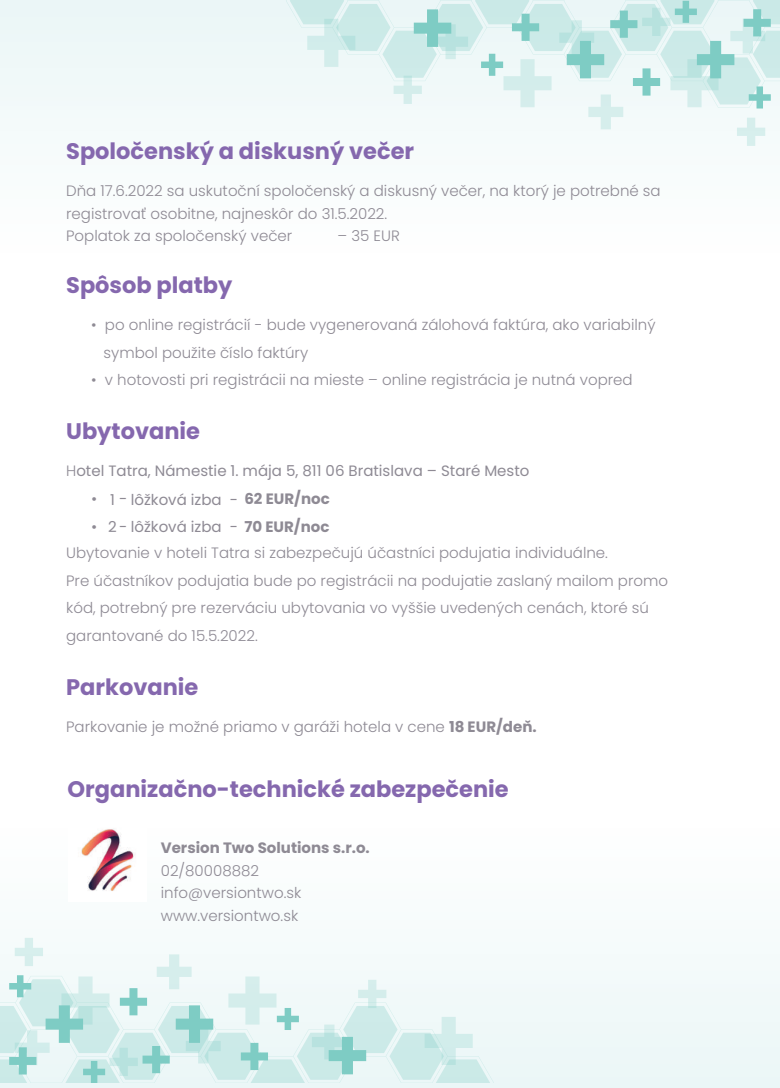
<style>
.page{position:relative;width:780px;height:1088px;background:#fff}
.page>*{position:absolute;margin:0;border:0;box-sizing:border-box;transform-origin:0 0}
.t1{font:700 22.5px "Poppins";color:#8568ae}
.t2{font:300 15px/22.5px "Poppins";color:#8e8a94}
.t3{font:15px/27.5px "Poppins";color:#8e8a94}
.t4{font:700 15px "Poppins";color:#8e8a94}
.s1{font-weight:300}
.s2{font-weight:700}
</style>
<div class="page">
<div style="left:0;top:0;width:780px;height:1088px;background:linear-gradient(to bottom,#fafdfd,#fafdfd)"></div>
<svg style="left:290px;top:1px;width:490px;height:145px"></svg>
<svg style="left:0;top:938px;width:490px;height:145px"></svg>
<img style="left:68px;top:823px;width:78px;height:78px">
<h1 class="t1" style="left:66px;top:138px;width:349px">Spoločenský a diskusný večer</h1>
<p class="t2" style="left:66px;top:180px;width:596px">Dňa 17.6.2022 sa uskutoční spoločenský a diskusný večer, na ktorý je potrebné sa registrovať osobitne, najneskôr do 31.5.2022.<br>Poplatok za spoločenský večer</p>
<p class="t2" style="left:337px;top:225px;width:64px">– 35 EUR</p>
<h1 class="t1" style="left:66px;top:272px;width:168px">Spôsob platby</h1>
<p class="t2" style="left:103px;top:311px;width:553px;line-height:27.5px;text-indent:-12px">• po online registrácií - bude vygenerovaná zálohová faktúra, ako variabilný symbol použite číslo faktúry</p>
<p class="t2" style="left:91px;top:369px;width:543px">• v hotovosti pri registrácii na mieste – online registrácia je nutná vopred</p>
<h1 class="t1" style="left:66px;top:418px;width:135px">Ubytovanie</h1>
<p class="t3" style="left:66px;top:457px;width:465px"><span class="s1">H</span>otel Tatra, Námestie 1. mája 5, 811 06 Bratislava – Staré Mesto</p>
<p class="t3" style="left:91px;top:485px;width:8px">• •</p>
<p class="t3" style="left:108px;top:486px;width:223px">1 - lôžková izba - <span class="s2">62 EUR/noc<br></span>2- lôžková izba - <span class="s2">70 EUR/noc</span></p>
<p class="t2" style="left:66px;top:539px;width:603px;line-height:27.5px">Ubytovanie v hoteli Tatra si zabezpečujú účastníci podujatia individuálne.<br>Pre účastníkov podujatia bude po registrácii na podujatie zaslaný mailom promo kód, potrebný pre rezerváciu ubytovania vo vyššie uvedených cenách, ktoré sú garantované do 15.5.2022.</p>
<h1 class="t1" style="left:66px;top:674px;width:134px">Parkovanie</h1>
<p class="t2" style="left:66px;top:715px;width:472px">Parkovanie je možné priamo v garáži hotela v cene <span class="s2">18 EUR/deň.</span></p>
<h1 class="t1" style="left:68px;top:776px;width:442px">Organizačno-technické zabezpečenie</h1>
<p class="t4" style="left:161px;top:839px;width:210px">Version Two Solutions s.r.o.</p>
<p class="t2" style="left:161px;top:859px;width:142px">02/80008882 info@versiontwo.sk www.versiontwo.sk</p>
</div>
